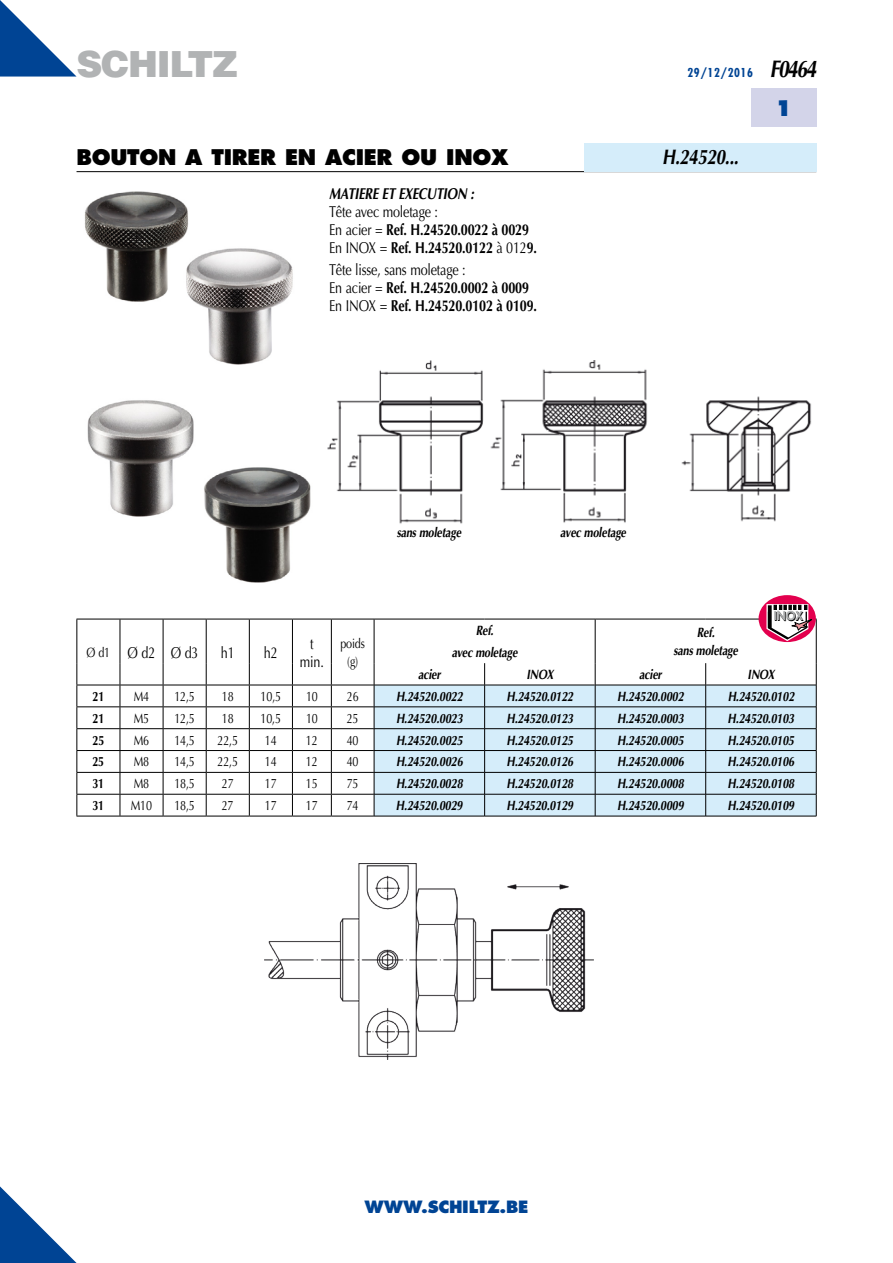
<style>
.page{position:relative;width:893px;height:1263px;background:#fff}
.page>*{position:absolute;margin:0;border:0;box-sizing:border-box;transform-origin:0 0}
.t1{font:900 36px "Helvetica";letter-spacing:-.035em;color:#b1b3b4}
.t2{font:800 21px "Futura";letter-spacing:-.015em;color:#000}
.t3{font:italic 700 21px "Optima";letter-spacing:-.015em;color:#000;scale:.8 1}
.t4{font:800 21px "Futura";color:#004494}
.t5{font:800 16.5px "Futura";letter-spacing:-.015em;color:#004494}
.t6{font:700 15.75px/18px "Optima";letter-spacing:-.015em;color:#000;scale:.8 1}
.t7{font:italic 700 15.75px "Optima";letter-spacing:-.015em;color:#000;scale:.8 1}
.t8{font:15.75px/18px "Optima";letter-spacing:-.015em;color:#000;text-align:center;scale:.8 1}
.t9{font:italic 700 13.5px/22.2px "Optima";letter-spacing:-.015em;color:#000;text-align:center;scale:.8 1}
.t10{font:13.5px/18px "Optima";letter-spacing:-.015em;color:#000;text-align:center;scale:.8 1}
.t11{font:700 13.5px "Optima";letter-spacing:-.015em;color:#000;scale:.8 1}
.t12{font:700 condensed 12px "Futura";letter-spacing:.05em;color:#004494}
.t13{font:800 12px "Futura";color:#000}
.s1{font-family:"Optima";font-style:italic;font-stretch:normal;font-size:24px;color:#000}
.s2{font-weight:400}
.s3{font-size:13.5px}
</style>
<div class="page">
<svg style="left:0;top:1186px;width:77px;height:77px"></svg>
<hr style="left:77px;top:171px;width:739px;height:1px;background:#000">
<div style="left:751px;top:89px;width:65px;height:38px;background:#d3d4e9"></div>
<svg style="left:0;top:0;width:77px;height:77px"></svg>
<svg style="left:77px;top:620px;width:297px;height:43px"></svg>
<hr style="left:76px;top:619px;width:44px;height:1px;background:#000">
<hr style="left:76px;top:619px;width:1px;height:44px;background:#000">
<hr style="left:120px;top:619px;width:43px;height:1px;background:#000">
<hr style="left:120px;top:619px;width:1px;height:44px;background:#000">
<hr style="left:163px;top:619px;width:43px;height:1px;background:#000">
<hr style="left:163px;top:619px;width:1px;height:44px;background:#000">
<hr style="left:206px;top:619px;width:43px;height:1px;background:#000">
<hr style="left:206px;top:619px;width:1px;height:44px;background:#000">
<hr style="left:249px;top:619px;width:43px;height:1px;background:#000">
<hr style="left:249px;top:619px;width:1px;height:44px;background:#000">
<hr style="left:292px;top:619px;width:39px;height:1px;background:#000">
<hr style="left:292px;top:619px;width:1px;height:44px;background:#000">
<hr style="left:331px;top:619px;width:43px;height:1px;background:#000">
<hr style="left:331px;top:619px;width:1px;height:44px;background:#000">
<hr style="left:374px;top:619px;width:111px;height:1px;background:#000">
<hr style="left:374px;top:619px;width:1px;height:44px;background:#000">
<hr style="left:485px;top:619px;width:110px;height:1px;background:#000">
<hr style="left:595px;top:619px;width:111px;height:1px;background:#000">
<hr style="left:595px;top:619px;width:1px;height:44px;background:#000">
<hr style="left:706px;top:619px;width:111px;height:1px;background:#000">
<hr style="left:816px;top:619px;width:1px;height:44px;background:#000">
<hr style="left:76px;top:816px;width:44px;height:1px;background:#000">
<hr style="left:120px;top:816px;width:43px;height:1px;background:#000">
<hr style="left:163px;top:816px;width:43px;height:1px;background:#000">
<hr style="left:206px;top:816px;width:43px;height:1px;background:#000">
<hr style="left:249px;top:816px;width:43px;height:1px;background:#000">
<hr style="left:292px;top:816px;width:39px;height:1px;background:#000">
<hr style="left:331px;top:816px;width:43px;height:1px;background:#000">
<hr style="left:374px;top:816px;width:111px;height:1px;background:#000">
<hr style="left:485px;top:816px;width:110px;height:1px;background:#000">
<hr style="left:595px;top:816px;width:111px;height:1px;background:#000">
<hr style="left:706px;top:816px;width:110px;height:1px;background:#000">
<svg style="left:76px;top:663px;width:741px;height:153px"></svg>
<div style="left:759px;top:595px;width:57px;height:47px;background:#e3004e;border-radius:50%"></div>
<svg style="left:766px;top:604px;width:50px;height:37px"></svg>
<div style="left:584px;top:143px;width:232px;height:28px;background:#d5edfa"></div>
<img style="left:84px;top:191px;width:105px;height:111px">
<img style="left:180px;top:246px;width:113px;height:119px">
<img style="left:264px;top:863px;width:330px;height:197px">
<img style="left:327px;top:360px;width:485px;height:164px">
<img style="left:87px;top:400px;width:107px;height:117px">
<img style="left:204px;top:467px;width:107px;height:116px">
<h1 class="t1" style="left:77px;top:40px;width:163px">SCHILTZ</h1>
<p class="t12" style="left:687px;top:65px;width:130px">29/12/2016 <span class="s1">F0464</span></p>
<h2 class="t4" style="left:775px;top:95px;width:19px">1</h2>
<h2 class="t2" style="left:77px;top:144px;width:434px">BOUTON A TIRER EN ACIER OU INOX</h2>
<h2 class="t3" style="left:662px;top:145px;width:97px">H.24520...</h2>
<p class="t7" style="left:329px;top:184px;width:183px">MATIERE ET EXECUTION :</p>
<p class="t6" style="left:329px;top:202px;width:261px"><span class="s2">Tête avec moletage :<br>En acier =</span> Ref. H.24520.0022 à 0029<br><span class="s2">En INOX =</span> Ref. H.24520.0122 <span class="s2">à 012</span>9.</p>
<p class="t6" style="left:329px;top:261px;width:261px"><span class="s2">Tête lisse, sans moletage :<br>En acier =</span> Ref. H.24520.0002 à 0009<br><span class="s2">En INOX =</span> Ref. H.24520.0102 à 0109.</p>
<p class="t8" style="left:86px;top:644px;width:142px"><span class="s3">Ø d1</span> Ø d2 Ø d3</p>
<p class="t8" style="left:221px;top:644px;width:19px">h1</p>
<p class="t8" style="left:264px;top:644px;width:19px">h2</p>
<p class="t8" style="left:300px;top:635px;width:31px">t min.</p>
<p class="t10" style="left:340px;top:634px;width:32px">poids (g)</p>
<p class="t9" style="left:397px;top:522px;width:82px">sans moletage</p>
<p class="t9" style="left:560px;top:522px;width:84px">avec moletage</p>
<p class="t9" style="left:452px;top:619px;width:84px">Ref.<br>avec moletage</p>
<p class="t9" style="left:673px;top:624px;width:82px;line-height:18px">Ref.<br>sans moletage</p>
<p class="t13" style="left:774px;top:609px;width:31px">INOX</p>
<p class="t9" style="left:418px;top:663px;width:30px">acier</p>
<p class="t9" style="left:526px;top:663px;width:35px">INOX</p>
<p class="t9" style="left:639px;top:663px;width:30px">acier</p>
<p class="t9" style="left:748px;top:663px;width:35px">INOX</p>
<p class="t11" style="left:93px;top:688px;width:16px">21</p>
<p class="t10" style="left:134px;top:687px;width:21px">M4</p>
<p class="t10" style="left:174px;top:687px;width:27px">12,5</p>
<p class="t10" style="left:222px;top:687px;width:16px">18</p>
<p class="t10" style="left:261px;top:687px;width:27px">10,5</p>
<p class="t10" style="left:306px;top:687px;width:16px">10</p>
<p class="t10" style="left:347px;top:687px;width:16px">26</p>
<p class="t9" style="left:396px;top:685px;width:85px">H.24520.0022</p>
<p class="t9" style="left:507px;top:685px;width:85px">H.24520.0122</p>
<p class="t9" style="left:617px;top:685px;width:85px">H.24520.0002</p>
<p class="t9" style="left:728px;top:685px;width:85px">H.24520.0102</p>
<p class="t11" style="left:92px;top:710px;width:16px">21</p>
<p class="t10" style="left:134px;top:709px;width:21px">M5</p>
<p class="t10" style="left:174px;top:709px;width:27px">12,5</p>
<p class="t10" style="left:222px;top:709px;width:16px">18</p>
<p class="t10" style="left:261px;top:709px;width:27px">10,5</p>
<p class="t10" style="left:306px;top:709px;width:16px">10</p>
<p class="t10" style="left:347px;top:709px;width:16px">25</p>
<p class="t9" style="left:396px;top:707px;width:85px">H.24520.0023</p>
<p class="t9" style="left:507px;top:707px;width:85px">H.24520.0123</p>
<p class="t9" style="left:617px;top:707px;width:85px">H.24520.0003</p>
<p class="t9" style="left:728px;top:707px;width:85px">H.24520.0103</p>
<p class="t11" style="left:92px;top:732px;width:16px">25</p>
<p class="t10" style="left:134px;top:731px;width:21px">M6</p>
<p class="t10" style="left:174px;top:731px;width:27px">14,5</p>
<p class="t10" style="left:217px;top:731px;width:27px">22,5</p>
<p class="t10" style="left:265px;top:731px;width:16px">14</p>
<p class="t10" style="left:306px;top:731px;width:16px">12</p>
<p class="t10" style="left:347px;top:731px;width:16px">40</p>
<p class="t9" style="left:396px;top:729px;width:85px">H.24520.0025</p>
<p class="t9" style="left:507px;top:729px;width:85px">H.24520.0125</p>
<p class="t9" style="left:617px;top:729px;width:85px">H.24520.0005</p>
<p class="t9" style="left:728px;top:729px;width:85px">H.24520.0105</p>
<p class="t11" style="left:92px;top:754px;width:16px">25</p>
<p class="t10" style="left:134px;top:753px;width:21px">M8</p>
<p class="t10" style="left:174px;top:753px;width:27px">14,5</p>
<p class="t10" style="left:217px;top:753px;width:27px">22,5</p>
<p class="t10" style="left:265px;top:753px;width:16px">14</p>
<p class="t10" style="left:306px;top:753px;width:16px">12</p>
<p class="t10" style="left:347px;top:753px;width:16px">40</p>
<p class="t9" style="left:396px;top:751px;width:85px">H.24520.0026</p>
<p class="t9" style="left:507px;top:751px;width:85px">H.24520.0126</p>
<p class="t9" style="left:617px;top:751px;width:85px">H.24520.0006</p>
<p class="t9" style="left:728px;top:751px;width:85px">H.24520.0106</p>
<p class="t11" style="left:92px;top:776px;width:16px">31</p>
<p class="t10" style="left:134px;top:775px;width:21px">M8</p>
<p class="t10" style="left:174px;top:775px;width:27px">18,5</p>
<p class="t10" style="left:222px;top:775px;width:16px">27</p>
<p class="t10" style="left:265px;top:775px;width:16px">17</p>
<p class="t10" style="left:306px;top:775px;width:16px">15</p>
<p class="t10" style="left:347px;top:775px;width:16px">75</p>
<p class="t9" style="left:396px;top:773px;width:85px">H.24520.0028</p>
<p class="t9" style="left:506px;top:773px;width:85px">H.24520.0128</p>
<p class="t9" style="left:617px;top:773px;width:85px">H.24520.0008</p>
<p class="t9" style="left:728px;top:773px;width:85px">H.24520.0108</p>
<p class="t11" style="left:92px;top:798px;width:16px">31</p>
<p class="t10" style="left:131px;top:797px;width:28px">M10</p>
<p class="t10" style="left:174px;top:797px;width:27px">18,5</p>
<p class="t10" style="left:222px;top:797px;width:16px">27</p>
<p class="t10" style="left:265px;top:797px;width:16px">17</p>
<p class="t10" style="left:306px;top:797px;width:16px">17</p>
<p class="t10" style="left:347px;top:797px;width:16px">74</p>
<p class="t9" style="left:396px;top:794px;width:85px">H.24520.0029</p>
<p class="t9" style="left:506px;top:794px;width:85px">H.24520.0129</p>
<p class="t9" style="left:617px;top:794px;width:85px">H.24520.0009</p>
<p class="t9" style="left:728px;top:794px;width:85px">H.24520.0109</p>
<p class="t5" style="left:365px;top:1197px;width:165px">WWW.SCHILTZ.BE</p>
</div>
